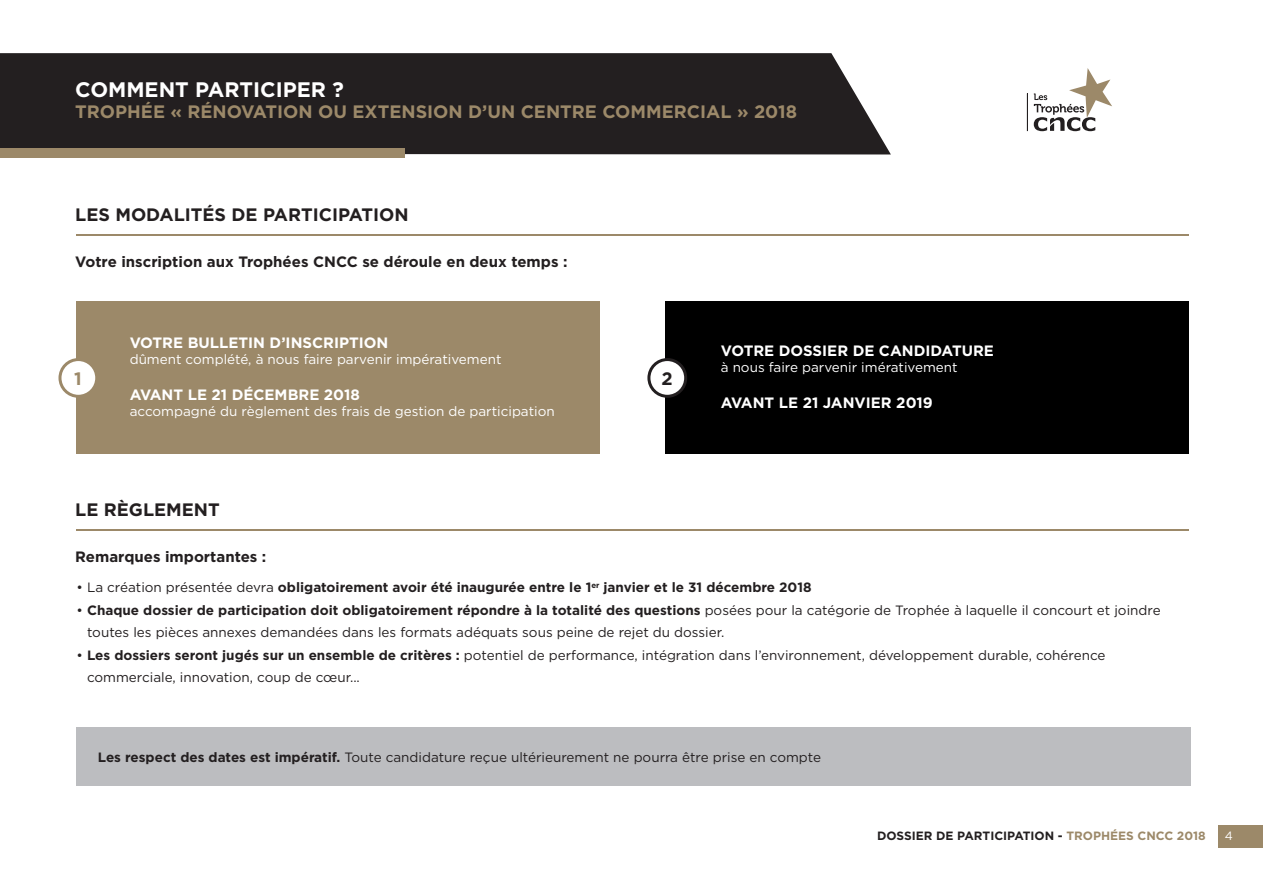
<style>
.page{position:relative;width:1263px;height:893px;background:#fff}
.page>*{position:absolute;margin:0;border:0;box-sizing:border-box;transform-origin:0 0}
.t1{font:700 21px "Gotham";color:#fff}
.t2{font:700 18px "Gotham";color:#9c8969}
.t3{font:700 18px "Gotham";color:#231f20}
.t4{font:700 15px "Gotham";color:#fff}
.t5{font:700 15px "Gotham";color:#231f20}
.t6{font:13.5px/22.5px "Gotham";color:#231f20}
.t7{font:13.5px "Gotham";color:#fff}
.t8{font:700 13.5px "Gotham";color:#231f20}
.t9{font:700 12px "Gotham";color:#231f20}
.t10{font:12px "Gotham";color:#fff}
.s1{font-weight:400}
.s2{font-weight:700}
.s3{color:#9c8969}
</style>
<div class="page">
<div style="left:0;top:53px;width:891px;height:101px;background:#231f20"></div>
<div style="left:0;top:148px;width:405px;height:9px;background:#9c8969"></div>
<div style="left:1218px;top:825px;width:45px;height:22px;background:#9c8969"></div>
<hr style="left:1027px;top:93px;width:1px;height:38px;background:#231f20">
<svg style="left:1034px;top:68px;width:78px;height:63px"></svg>
<hr style="left:77px;top:234px;width:1112px;height:1px;background:#9c8969">
<hr style="left:77px;top:530px;width:1112px;height:1px;background:#9c8969">
<div style="left:77px;top:302px;width:523px;height:152px;background:#9c8969"></div>
<div style="left:665px;top:302px;width:523px;height:152px;background:#000"></div>
<div style="left:60px;top:360px;width:37px;height:36px;background:#fff;border-radius:50%"></div>
<div style="left:58px;top:358px;width:40px;height:40px;border:3px solid #9c8969;border-radius:50%"></div>
<div style="left:649px;top:360px;width:37px;height:36px;background:#fff;border-radius:50%"></div>
<div style="left:647px;top:358px;width:40px;height:40px;border:3px solid #231f20;border-radius:50%"></div>
<div style="left:77px;top:727px;width:1114px;height:59px;background:#bcbdc0"></div>
<h1 class="t1" style="left:75px;top:75px;width:270px">COMMENT PARTICIPER ?</h1>
<h2 class="t2" style="left:75px;top:100px;width:723px">TROPHÉE « RÉNOVATION OU EXTENSION D’UN CENTRE COMMERCIAL » 2018</h2>
<h2 class="t3" style="left:75px;top:202px;width:335px">LES MODALITÉS DE PARTICIPATION</h2>
<p class="t5" style="left:75px;top:252px;width:494px">Votre inscription aux Trophées CNCC se déroule en deux temps :</p>
<p class="t4" style="left:130px;top:333px;width:260px">VOTRE BULLETIN D’INSCRIPTION</p>
<p class="t7" style="left:130px;top:351px;width:373px">dûment complété, à nous faire parvenir impérativement</p>
<p class="t4" style="left:130px;top:385px;width:232px">AVANT LE 21 DÉCEMBRE 2018</p>
<p class="t7" style="left:130px;top:403px;width:427px">accompagné du règlement des frais de gestion de participation</p>
<h2 class="t2" style="left:74px;top:367px;width:9px">1</h2>
<h2 class="t3" style="left:661px;top:367px;width:13px">2</h2>
<h2 class="t3" style="left:75px;top:498px;width:146px">LE RÈGLEMENT</h2>
<p class="t5" style="left:75px;top:547px;width:193px">Remarques importantes :</p>
<p class="t4" style="left:721px;top:341px;width:275px">VOTRE DOSSIER DE CANDIDATURE</p>
<p class="t7" style="left:721px;top:359px;width:238px">à nous faire parvenir imérativement</p>
<p class="t4" style="left:721px;top:393px;width:213px">AVANT LE 21 JANVIER 2019</p>
<p class="t8" style="left:77px;top:578px;width:737px"><span class="s1">• La création présentée devra</span> obligatoirement avoir été inaugurée entre le 1<sup>er</sup> janvier et le 31 décembre 2018</p>
<p class="t6" style="left:87px;top:598px;width:1075px;text-indent:-11px">• <span class="s2">Chaque dossier de participation doit obligatoirement répondre à la totalité des questions</span> posées pour la catégorie de Trophée à laquelle il concourt et joindre toutes les pièces annexes demandées dans les formats adéquats sous peine de rejet du dossier.</p>
<p class="t6" style="left:87px;top:643px;width:1020px;text-indent:-11px">• <span class="s2">Les dossiers seront jugés sur un ensemble de critères :</span> potentiel de performance, intégration dans l’environnement, développement durable, cohérence commerciale, innovation, coup de cœur...</p>
<p class="t6" style="left:98px;top:745px;width:725px"><span class="s2">Les respect des dates est impératif.</span> Toute candidature reçue ultérieurement ne pourra être prise en compte</p>
<p class="t9" style="left:877px;top:828px;width:330px">DOSSIER DE PARTICIPATION - <span class="s3">TROPHÉES CNCC 2018</span></p>
<p class="t10" style="left:1225px;top:828px;width:10px">4</p>
</div>
